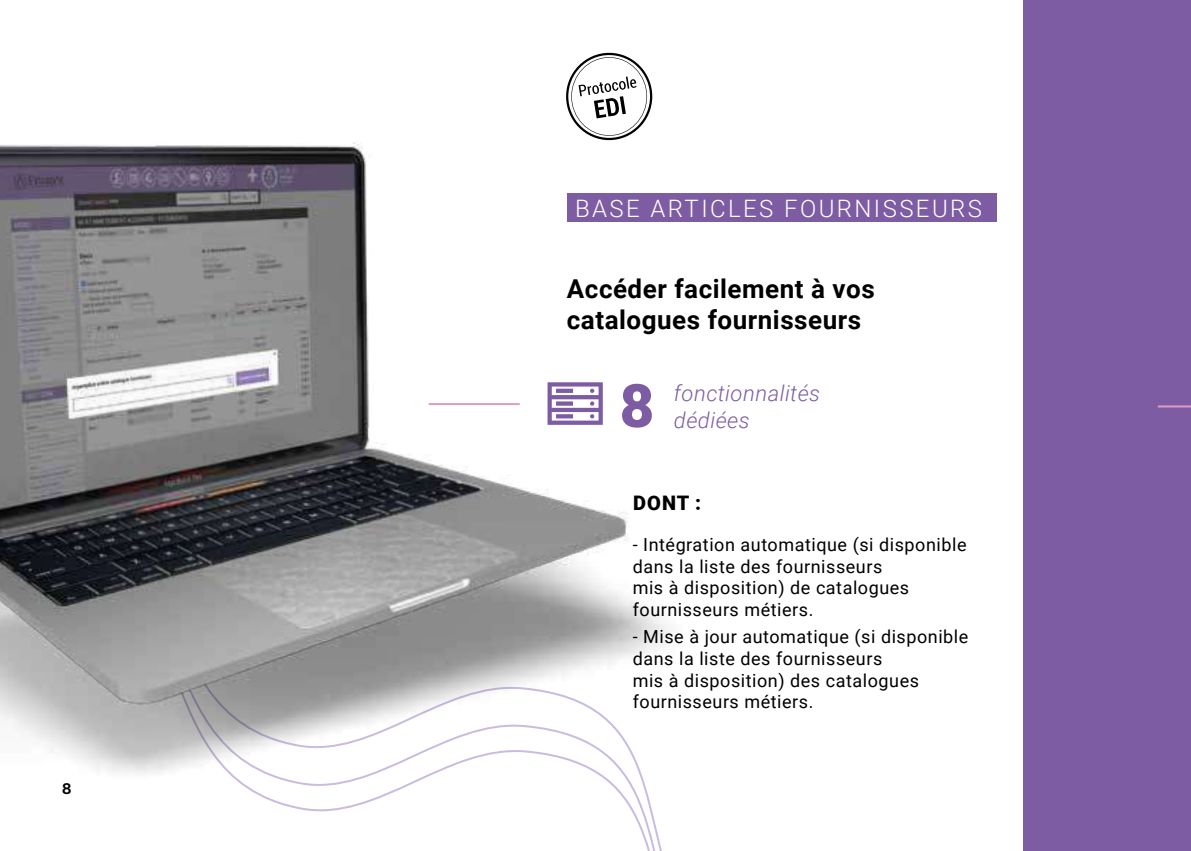
<style>
.page{position:relative;width:1191px;height:851px;background:#fff}
.page>*{position:absolute;margin:0;border:0;box-sizing:border-box;transform-origin:0 0}
.t1{font:900 60px "Roboto";color:#7d5ca3}
.t2{font:700 26px/31.2px "Roboto";letter-spacing:.02em;color:#000}
.t3{font:300 24px "Roboto";letter-spacing:.1em;color:#fff}
.t4{font:italic 300 22px/26.4px "Roboto";letter-spacing:.02em;color:#7d5ca3}
.t5{font:900 20px "Roboto";color:#000}
.t6{font:18px/21.6px "Roboto";letter-spacing:.03em;color:#000}
.t7{font:600 16px "Work Sans";color:#000}
</style>
<div class="page">
<div style="left:1023px;top:0;width:168px;height:850px;background:#7d5ca3"></div>
<img style="left:0;top:53px;width:669px;height:797px">
<hr style="left:429px;top:403px;width:91px;height:2px;background:#e19ac3">
<div style="left:567px;top:193px;width:429px;height:29px;background:#7d5ca3"></div>
<hr style="left:1157px;top:405px;width:34px;height:2px;background:#e19ac3">
<svg style="left:547px;top:381px;width:56px;height:44px"></svg>
<p class="t7" style="left:62px;top:776px;width:11px">8</p>
<h3 class="t3" style="left:575px;top:191px;width:408px">BASE ARTICLES FOURNISSEURS</h3>
<h3 class="t3" style="left:606px;top:191px;width:300px">G STION DES PROJETS</h3>
<h2 class="t2" style="left:567px;top:272px;width:309px">Accéder facilement à vos catalogues fournisseurs</h2>
<h1 class="t1" style="left:619px;top:363px;width:36px">8</h1>
<p class="t4" style="left:674px;top:379px;width:148px">fonctionnalités dédiées</p>
<p class="t5" style="left:633px;top:488px;width:69px">DONT :</p>
<p class="t6" style="left:633px;top:533px;width:335px">- Intégration automatique (si disponible dans la liste des fournisseurs<br>mis à disposition) de catalogues fournisseurs métiers.</p>
<p class="t6" style="left:633px;top:625px;width:337px">- Mise à jour automatique (si disponible dans la liste des fournisseurs<br>mis à disposition) des catalogues fournisseurs métiers.</p>
</div>
